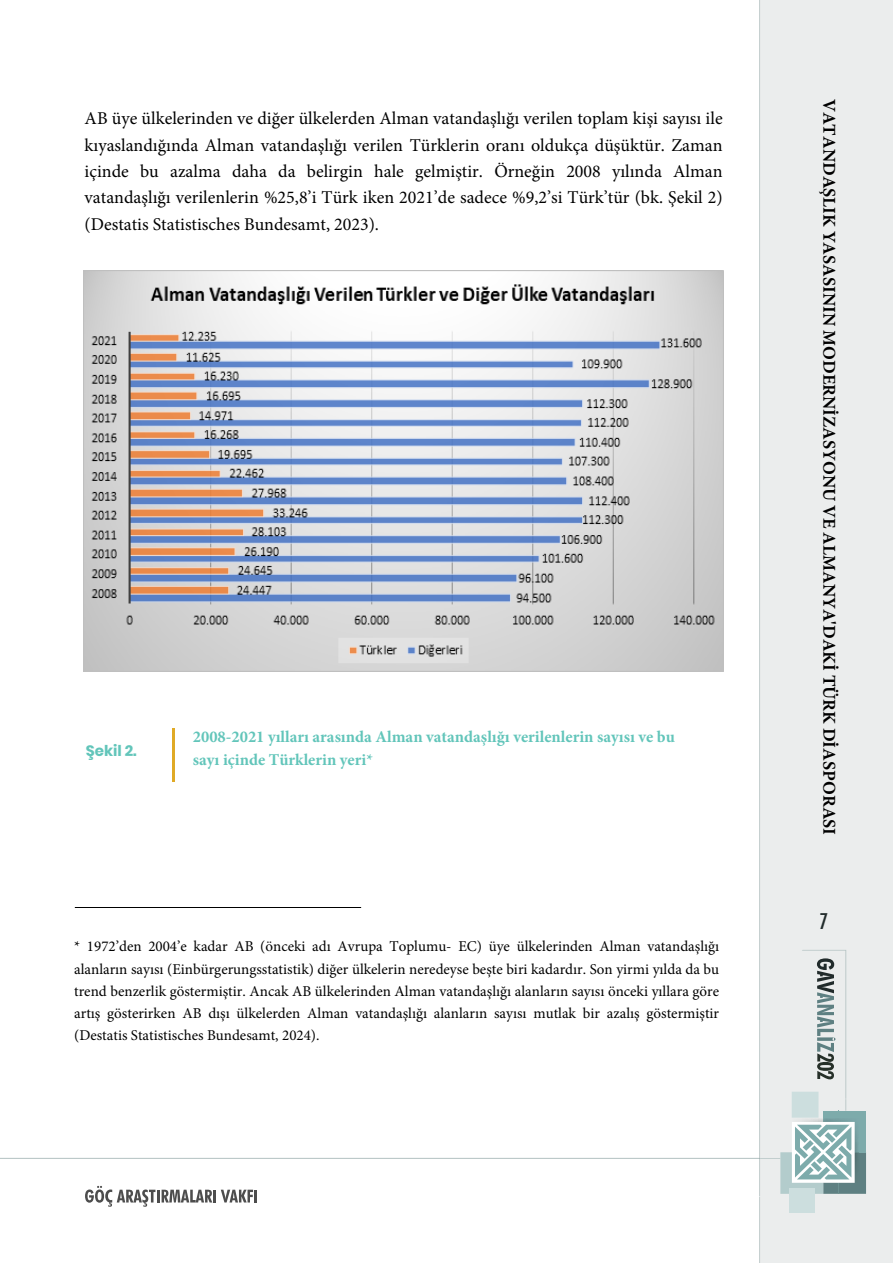
<style>
.page{position:relative;width:893px;height:1263px;background:#fff}
.page>*{position:absolute;margin:0;border:0;box-sizing:border-box;transform-origin:0 0}
.t1{font:500 condensed 21px "Futura";color:#212b2b}
.t2{font:18px/26.2px "Minion Pro";color:#000;text-align:justify}
.t3{font:700 18px "Minion Pro";color:#000}
.t4{font:700 16.5px/23.1px "Minion Pro";color:#62c5ba}
.t5{font:15px/22.2px "Minion Pro";color:#000;text-align:justify}
.t6{font:700 15px "Poppins";color:#62c5ba}
</style>
<div class="page">
<div style="left:759px;top:0;width:134px;height:1263px;background:#ebeded"></div>
<div style="left:823px;top:1152px;width:43px;height:42px;background:#5e8082"></div>
<div style="left:780px;top:1152px;width:43px;height:42px;background:#b3cccc"></div>
<div style="left:790px;top:1188px;width:25px;height:24px;background:#ccdede"></div>
<div style="left:823px;top:1111px;width:43px;height:41px;background:#7dabab"></div>
<img style="left:855px;top:1152px;width:4px;height:17px">
<svg style="left:792px;top:1122px;width:63px;height:61px"></svg>
<div style="left:792px;top:1092px;width:26px;height:26px;background:#ccdede"></div>
<svg style="left:795px;top:1125px;width:56px;height:69px"></svg>
<hr style="left:759px;top:1197px;width:1px;height:66px;background:#b3c2c2">
<hr style="left:759px;top:0;width:1px;height:1196px;background:#b3c2c2">
<svg style="left:760px;top:1158px;width:20px;height:1px"></svg>
<svg style="left:85px;top:1186px;width:172px;height:21px"></svg>
<hr style="left:0;top:1158px;width:760px;height:1px;background:#b3c2c2">
<img style="left:83px;top:271px;width:640px;height:400px">
<hr style="left:172px;top:728px;width:3px;height:53px;background:#e0aa26">
<img style="left:74px;top:907px;width:288px;height:1px">
<svg style="left:802px;top:950px;width:44px;height:168px"></svg>
<p class="t2" style="left:85px;top:106px;width:639px">AB üye ülkelerinden ve diğer ülkelerden Alman vatandaşlığı verilen toplam kişi sayısı ile kıyaslandığında Alman vatandaşlığı verilen Türklerin oranı oldukça düşüktür. Zaman içinde bu azalma daha da belirgin hale gelmiştir. Örneğin 2008 yılında Alman vatandaşlığı verilenlerin %25,8’i Türk iken 2021’de sadece %9,2’si Türk’tür (bk. Şekil 2) (Destatis Statistisches Bundesamt, 2023).</p>
<p class="t6" style="left:86px;top:742px;width:53px">Şekil 2.</p>
<p class="t4" style="left:193px;top:725px;width:484px">2008-2021 yılları arasında Alman vatandaşlığı verilenlerin sayısı ve bu sayı içinde Türklerin yeri*</p>
<p class="t5" style="left:74px;top:935px;width:646px">* 1972’den 2004’e kadar AB (önceki adı Avrupa Toplumu- EC) üye ülkelerinden Alman vatandaşlığı alanların sayısı (Einbürgerungsstatistik) diğer ülkelerin neredeyse beşte biri kadardır. Son yirmi yılda da bu trend benzerlik göstermiştir. Ancak AB ülkelerinden Alman vatandaşlığı alanların sayısı önceki yıllara göre artış gösterirken AB dışı ülkelerden Alman vatandaşlığı alanların sayısı mutlak bir azalış göstermiştir (Destatis Statistisches Bundesamt, 2024).</p>
<p class="t3" style="left:842px;top:99px;width:738px;rotate:90deg">VATANDAŞLIK YASASININ MODERNİZASYONU VE ALMANYA'DAKİ TÜRK DİASPORASI</p>
<h1 class="t1" style="left:819px;top:907px;width:10px">7</h1>
</div>
